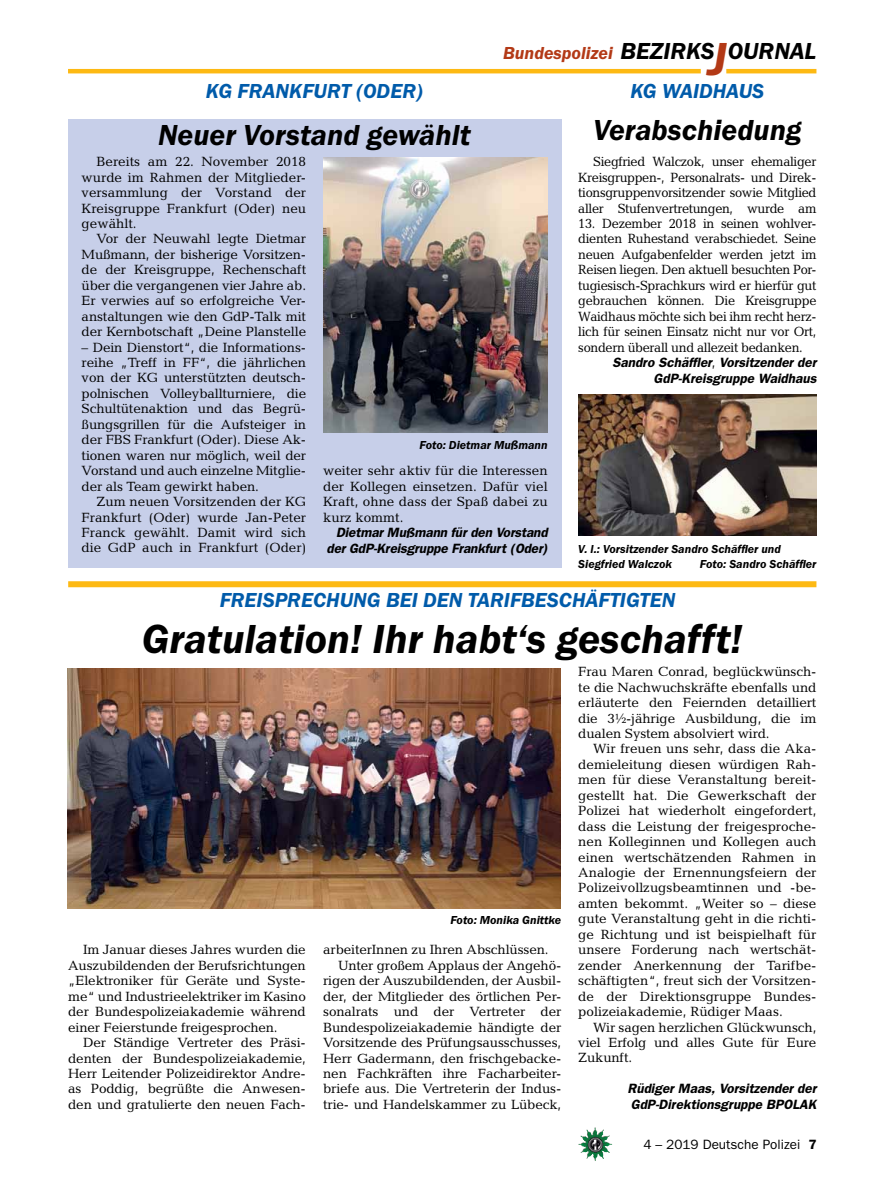
<style>
.page{position:relative;width:893px;height:1191px;background:#fff}
.page>*{position:absolute;margin:0;border:0;box-sizing:border-box;transform-origin:0 0}
.t1{font:italic 600 42px "Franklin Gothic Itc T";color:#000}
.t2{font:italic 600 30px "Franklin Gothic Itc T";color:#000}
.t3{font:italic 600 24px "Franklin Gothic Itc T";color:#000}
.t4{font:italic 600 21px "Franklin Gothic Itc T";color:#005baa}
.t5{font:italic 600 18px "Franklin Gothic Itc T";color:#b33916}
.t6{font:13.5px/15.5px "Candida";letter-spacing:-.01em;color:#000;text-align:justify}
.t7{font:13.5px/15.5px "Candida";letter-spacing:-.01em;color:#000;scale:.95 1}
.t8{font:italic 600 13.5px/15.5px "Franklin Gothic";color:#000;text-align:right}
.t9{font:13.5px "Franklin Gothic";color:#000}
.t10{font:italic 600 12px/15.5px "Franklin Gothic Itc T";color:#000}
.s1{font-size:48px;color:#b33916}
.s2{font-family:"Candida";font-weight:400;font-style:normal}
.s3{font-weight:600}
</style>
<div class="page">
<img style="left:578px;top:1127px;width:17px;height:25px">
<hr style="left:726px;top:69px;width:90px;height:4px;background:#fdb913">
<hr style="left:68px;top:69px;width:633px;height:4px;background:#fdb913">
<div style="left:68px;top:119px;width:493px;height:449px;background:#c7cfe9"></div>
<img style="left:323px;top:157px;width:225px;height:275px">
<img style="left:578px;top:394px;width:238px;height:142px">
<img style="left:68px;top:668px;width:493px;height:240px">
<div style="left:68px;top:581px;width:748px;height:6px;background:#fdb913"></div>
<h3 class="t4" style="left:206px;top:79px;width:46px">KG frankfur</h3>
<h3 class="t4" style="left:341px;top:79px;width:37px">t (oder</h3>
<h3 class="t4" style="left:416px;top:79px;width:8px">)</h3>
<h2 class="t2" style="left:158px;top:117px;width:315px">Neuer Vorstand gewählt</h2>
<h3 class="t3" style="left:620px;top:37px;width:197px">BEZIRKS<span class="s1">J</span>OURNAL</h3>
<h3 class="t5" style="left:503px;top:42px;width:111px">Bundespolizei</h3>
<h3 class="t4" style="left:630px;top:79px;width:63px">KG Waidhaus</h3>
<h2 class="t2" style="left:593px;top:112px;width:210px">Verabschiedung</h2>
<p class="t6" style="left:82px;top:154px;width:226px;text-indent:15px">Bereits am 22. November 2018 wurde im Rahmen der Mitglieder&shy;versammlung der Vorstand der Kreisgruppe Frankfurt (Oder) neu gewählt.</p>
<p class="t6" style="left:82px;top:231px;width:226px;text-indent:15px">Vor der Neuwahl legte Dietmar Mußmann, der bisherige Vorsitzen&shy;de der Kreisgruppe, Rechenschaft über die vergangenen vier Jahre ab.<br>Er verwies auf so erfolgreiche Ver&shy;anstaltungen wie den GdP-Talk mit der Kernbotschaft „Deine Planstelle</p>
<p class="t6" style="left:82px;top:339px;width:226px;text-align:left">– Dein Dienstort“, die Informations&shy;reihe „Treff in FF“, die jährlichen von der KG unterstützten deutsch&shy;polnischen Volleyballturniere, die Schultütenaktion und das Begrü&shy;ßungsgrillen für die Aufsteiger in der FBS Frankfurt (Oder). Diese Ak&shy;tionen waren nur möglich, weil der Vorstand und auch einzelne Mitglie&shy;der als Team gewirkt haben.</p>
<p class="t6" style="left:82px;top:494px;width:226px;text-indent:15px">Zum neuen Vorsitzenden der KG Frankfurt (Oder) wurde Jan-Peter Franck gewählt. Damit wird sich die GdP auch in Frankfurt (Oder)</p>
<p class="t10" style="left:419px;top:437px;width:130px">Foto: Dietmar Mußmann</p>
<p class="t6" style="left:323px;top:463px;width:226px">weiter sehr aktiv für die Interessen der Kollegen einsetzen. Dafür viel Kraft, ohne dass der Spaß dabei zu kurz kommt.</p>
<p class="t8" style="left:326px;top:525px;width:223px">Dietmar Mußmann für den Vorstand der GdP-Kreisgruppe Frankfurt (Oder)</p>
<p class="t7" style="left:578px;top:154px;width:252px;text-indent:15px">Siegfried Walczok, unser ehemaliger Kreisgruppen-, Personalrats- und Direk&shy;tionsgruppenvorsitzender sowie Mitglied aller Stufenvertretungen, wurde am</p>
<p class="t7" style="left:578px;top:216px;width:252px;text-align:justify">13. Dezember 2018 in seinen wohlver&shy;dienten Ruhestand verabschiedet. Seine neuen Aufgabenfelder werden jetzt im Reisen liegen. Den aktuell besuchten Por&shy;tugiesisch-Sprachkurs wird er hierfür gut gebrauchen können. Die Kreisgruppe Waidhaus möchte sich bei ihm recht herz&shy;lich für seinen Einsatz nicht nur vor Ort, sondern überall und allezeit bedanken.</p>
<p class="t8" style="left:612px;top:355px;width:206px">Sandro Schäffler<span class="s2">,</span> Vorsitzender der<br>GdP-Kreisgruppe Waidhaus</p>
<p class="t10" style="left:578px;top:540px;width:204px">V. l.: Vorsitzender Sandro Schäffler und<br>Siegfried Walczok</p>
<p class="t10" style="left:700px;top:556px;width:118px">Foto: Sandro Schäffler</p>
<h3 class="t4" style="left:220px;top:588px;width:24px">Freispre</h3>
<h3 class="t4" style="left:313px;top:588px;width:28px">chung</h3>
<h3 class="t4" style="left:386px;top:588px;width:12px">bei</h3>
<h3 class="t4" style="left:423px;top:588px;width:14px">den</h3>
<h3 class="t4" style="left:468px;top:588px;width:13px">Tarifbes</h3>
<h3 class="t4" style="left:559px;top:588px;width:105px">chäftig ten</h3>
<h1 class="t1" style="left:142px;top:614px;width:602px">Gratulation! Ihr habt‘s geschafft!</h1>
<p class="t6" style="left:68px;top:942px;width:239px;text-indent:15px">Im Januar dieses Jahres wurden die Auszubildenden der Berufsrichtungen „Elektroniker für Geräte und Syste&shy;me“ und Industrieelektriker im Kasino der Bundespolizeiakademie während einer Feierstunde freigesprochen.</p>
<p class="t6" style="left:68px;top:1034px;width:239px;text-indent:15px">Der Ständige Vertreter des Präsi&shy;denten der Bundespolizeiakademie, Herr Leitender Polizeidirektor Andre&shy;as Poddig, begrüßte die Anwesen&shy;den und gratulierte den neuen Fach-</p>
<p class="t10" style="left:450px;top:911px;width:112px">Foto: Monika Gnittke</p>
<p class="t6" style="left:323px;top:942px;width:227px">arbeiterInnen zu Ihren Abschlüssen.</p>
<p class="t6" style="left:338px;top:957px;width:225px">Unter großem Applaus der Angehö-</p>
<p class="t6" style="left:323px;top:973px;width:240px">rigen der Auszubildenden, der Ausbil-</p>
<p class="t6" style="left:323px;top:988px;width:240px">der, der Mitglieder des örtlichen Per-</p>
<p class="t6" style="left:323px;top:1004px;width:240px">sonalrats und der Vertreter der</p>
<p class="t6" style="left:323px;top:1019px;width:240px">Bundespolizeiakademie händigte der</p>
<p class="t6" style="left:323px;top:1034px;width:240px">Vorsitzende des Prüfungsausschusses,</p>
<p class="t6" style="left:323px;top:1050px;width:240px">Herr Gadermann, den frischgebacke-</p>
<p class="t6" style="left:323px;top:1065px;width:240px">nen Fachkräften ihre Facharbeiter-</p>
<p class="t6" style="left:323px;top:1081px;width:240px">briefe aus. Die Vertreterin der Indus-</p>
<p class="t6" style="left:323px;top:1096px;width:240px">trie- und Handelskammer zu Lübeck,</p>
<p class="t6" style="left:578px;top:664px;width:240px">Frau Maren Conrad, beglückwünsch&shy;te die Nachwuchskräfte ebenfalls und erläuterte den Feiernden detailliert die 3½-jährige Ausbildung, die im dualen System absolviert wird.</p>
<p class="t6" style="left:578px;top:741px;width:240px;text-indent:15px">Wir freuen uns sehr, dass die Aka&shy;demieleitung diesen würdigen Rah&shy;men für diese Veranstaltung bereit&shy;gestellt hat. Die Gewerkschaft der Polizei hat wiederholt eingefordert, dass die Leistung der freigesproche&shy;nen Kolleginnen und Kollegen auch einen wertschätzenden Rahmen in Analogie der Ernennungsfeiern der Polizeivollzugsbeamtinnen und -be&shy;amten bekommt. „Weiter so – diese gute Veranstaltung geht in die richti&shy;ge Richtung und ist beispielhaft für unsere Forderung nach wertschät&shy;zender Anerkennung der Tarifbe&shy;schäftigten“, freut sich der Vorsitzen&shy;de der Direktionsgruppe Bundes&shy;polizeiakademie, Rüdiger Maas.</p>
<p class="t6" style="left:578px;top:1019px;width:240px;text-indent:15px">Wir sagen herzlichen Glückwunsch, viel Erfolg und alles Gute für Eure Zukunft.</p>
<p class="t8" style="left:627px;top:1081px;width:190px;text-align:left">Rüdiger Maas, Vorsitzender der<br>GdP-Direktionsgruppe BPOLAK</p>
<p class="t9" style="left:643px;top:1136px;width:175px">4 – 2019 Deutsche Polizei <span class="s3">7</span></p>
</div>
